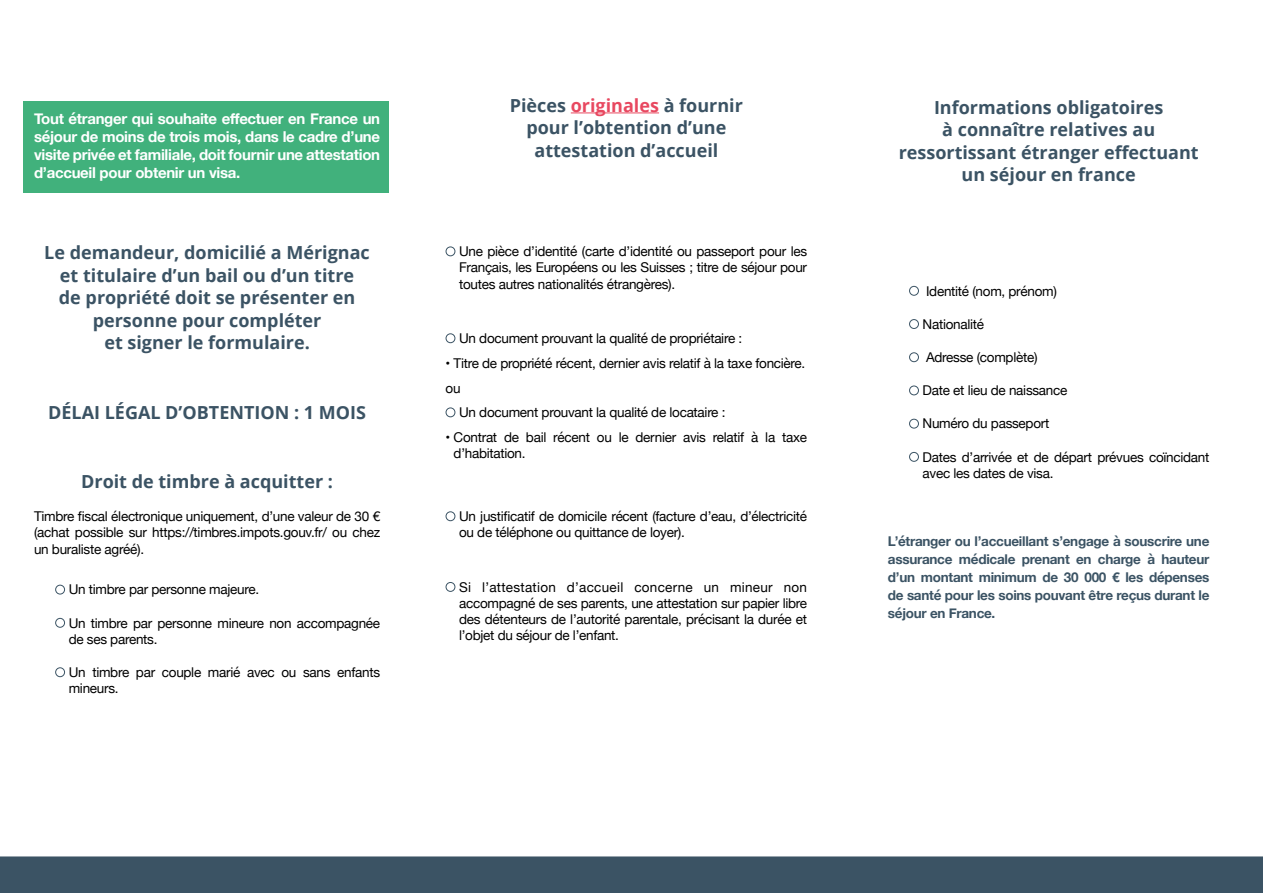
<style>
.page{position:relative;width:1263px;height:893px;background:#fff}
.page>*{position:absolute;margin:0;border:0;box-sizing:border-box;transform-origin:0 0}
.t1{font:700 18px/22.5px "Open Sans";color:#3b5364;text-align:center}
.t2{font:700 15px/18px "Helvetica Neue";letter-spacing:-.02em;color:#fff;text-align:justify}
.t3{font:13.5px/16.2px "Helvetica Neue";letter-spacing:-.02em;color:#000}
.t4{font:700 13.5px/18px "Helvetica Neue";letter-spacing:-.02em;color:#3b5364;text-align:justify}
.s1{color:#e84860}
</style>
<div class="page">
<div style="left:0;top:856px;width:1263px;height:37px;background:#3b5364"></div>
<div style="left:24px;top:101px;width:365px;height:91px;background:#41b17c"></div>
<div style="left:55px;top:585px;width:10px;height:9px;border:1px solid #3b5364;border-radius:4px"></div>
<div style="left:55px;top:618px;width:10px;height:10px;border:1px solid #3b5364;border-radius:4px"></div>
<div style="left:55px;top:667px;width:10px;height:10px;border:1px solid #3b5364;border-radius:4px"></div>
<hr style="left:571px;top:112px;width:88px;height:1px;background:#e84860">
<div style="left:446px;top:247px;width:9px;height:9px;border:1px solid #3b5364;border-radius:4px"></div>
<div style="left:446px;top:333px;width:9px;height:10px;border:1px solid #3b5364;border-radius:4px"></div>
<div style="left:446px;top:408px;width:9px;height:9px;border:1px solid #3b5364;border-radius:4px"></div>
<div style="left:446px;top:511px;width:9px;height:10px;border:1px solid #3b5364;border-radius:4px"></div>
<div style="left:446px;top:582px;width:9px;height:10px;border:1px solid #3b5364;border-radius:4px"></div>
<div style="left:909px;top:286px;width:10px;height:10px;border:1px solid #3b5364;border-radius:4px"></div>
<div style="left:909px;top:319px;width:10px;height:10px;border:1px solid #3b5364;border-radius:4px"></div>
<div style="left:909px;top:352px;width:10px;height:10px;border:1px solid #3b5364;border-radius:4px"></div>
<div style="left:909px;top:386px;width:10px;height:9px;border:1px solid #3b5364;border-radius:4px"></div>
<div style="left:909px;top:419px;width:10px;height:9px;border:1px solid #3b5364;border-radius:4px"></div>
<div style="left:909px;top:452px;width:10px;height:10px;border:1px solid #3b5364;border-radius:4px"></div>
<p class="t2" style="left:34px;top:110px;width:348px">Tout étranger qui souhaite effectuer en France un séjour de moins de trois mois, dans le cadre d’une visite privée et familiale, doit fournir une attestation d’accueil pour obtenir un visa.</p>
<h1 class="t1" style="left:44px;top:241px;width:327px">Le demandeur, domicilié a Mérignac et titulaire d’un bail ou d’un titre<br>de propriété doit se présenter en personne pour compléter<br>et signer le formulaire.</h1>
<h1 class="t1" style="left:48px;top:400px;width:319px">DÉLAI LÉGAL D’OBTENTION : 1 MOIS</h1>
<h1 class="t1" style="left:81px;top:470px;width:253px">Droit de timbre à acquitter :</h1>
<p class="t3" style="left:34px;top:509px;width:348px;text-align:justify">Timbre fiscal électronique uniquement, d’une valeur de 30 € (achat possible sur https://timbres.impots.gouv.fr/ ou chez un buraliste agréé).</p>
<p class="t3" style="left:69px;top:582px;width:192px">Un timbre par personne majeure.</p>
<p class="t3" style="left:69px;top:615px;width:313px">Un timbre par personne mineure non accompagnée de ses parents.</p>
<p class="t3" style="left:69px;top:665px;width:313px">Un timbre par couple marié avec ou sans enfants mineurs.</p>
<h1 class="t1" style="left:510px;top:93px;width:235px">Pièces <span class="s1">originales</span> à fournir pour l’obtention d’une attestation d’accueil</h1>
<p class="t3" style="left:459px;top:244px;width:350px;text-align:justify">Une pièce d’identité (carte d’identité ou passeport pour les Français, les Européens ou les Suisses ; titre de séjour pour toutes autres nationalités étrangères).</p>
<p class="t3" style="left:459px;top:331px;width:285px">Un document prouvant la qualité de propriétaire :</p>
<p class="t3" style="left:446px;top:356px;width:361px">• Titre de propriété récent, dernier avis relatif à la taxe foncière.</p>
<p class="t3" style="left:446px;top:380px;width:16px">ou</p>
<p class="t3" style="left:459px;top:405px;width:268px">Un document prouvant la qualité de locataire :</p>
<p class="t3" style="left:454px;top:430px;width:355px;text-indent:-8px">• Contrat de bail récent ou le dernier avis relatif à la taxe d’habitation.</p>
<p class="t3" style="left:459px;top:509px;width:350px">Un justificatif de domicile récent (facture d’eau, d’électricité ou de téléphone ou quittance de loyer).</p>
<p class="t3" style="left:459px;top:580px;width:350px;text-align:justify">Si l’attestation d’accueil concerne un mineur non accompagné de ses parents, une attestation sur papier libre des détenteurs de l’autorité parentale, précisant la durée et l’objet du séjour de l’enfant.</p>
<h1 class="t1" style="left:899px;top:95px;width:301px">Informations obligatoires<br>à connaître relatives au ressortissant étranger effectuant un séjour en france</h1>
<p class="t3" style="left:926px;top:283px;width:132px">Identité (nom, prénom)</p>
<p class="t3" style="left:922px;top:317px;width:63px">Nationalité</p>
<p class="t3" style="left:926px;top:350px;width:113px">Adresse (complète)</p>
<p class="t3" style="left:922px;top:383px;width:146px">Date et lieu de naissance</p>
<p class="t3" style="left:922px;top:416px;width:128px">Numéro du passeport</p>
<p class="t3" style="left:922px;top:450px;width:288px">Dates d’arrivée et de départ prévues coïncidant avec les dates de visa.</p>
<p class="t4" style="left:888px;top:533px;width:323px">L’étranger ou l’accueillant s’engage à souscrire une assurance médicale prenant en charge à hauteur d’un montant minimum de 30 000 € les dépenses de santé pour les soins pouvant être reçus durant le séjour en France.</p>
</div>
